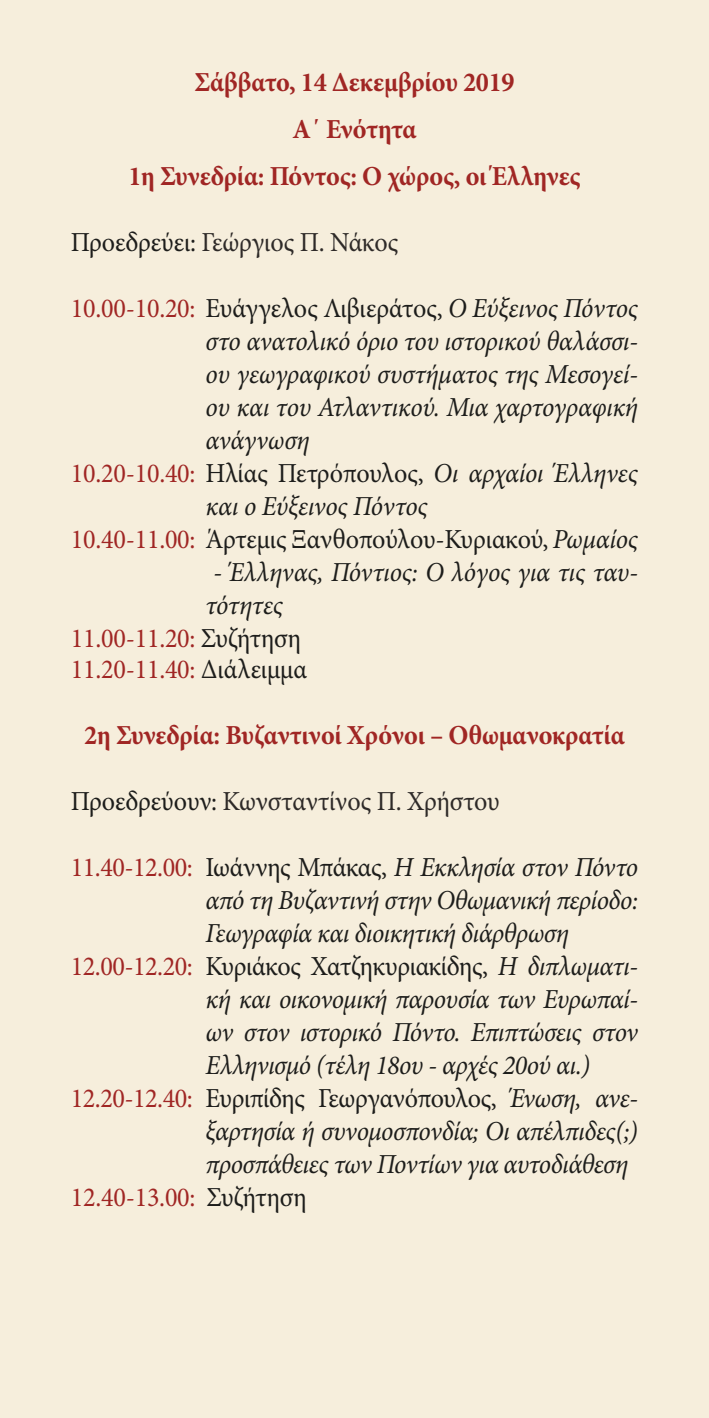
<style>
.page{position:relative;width:709px;height:1418px;background:#fff}
.page>*{position:absolute;margin:0;border:0;box-sizing:border-box;transform-origin:0 0}
.t1{font:italic 27.5px "Minion Pro";letter-spacing:-.02em;color:#1d1d1b;scale:.95 1}
.t2{font:27.5px "Minion Pro";letter-spacing:-.015em;color:#1d1d1b;scale:.95 1}
.t3{font:700 27.5px/47.2px "Minion Pro";letter-spacing:-.01em;color:#a02624;text-align:center;scale:.95 1}
.t4{font:27.5px "Minion Pro";letter-spacing:-.01em;color:#a02624;scale:.95 1}
.t5{font:27.5px "Minion Pro";letter-spacing:-.01em;color:#2e2a28;scale:.95 1}
.s1{color:#1d1d1b}
.s2{color:#a02624}
.s3{font-style:italic}
.s4{font-style:normal;color:#a02624}
.s5{font-style:normal}
</style>
<div class="page">
<div style="left:0;top:0;width:709px;height:1417px;background:#f6eedc"></div>
<p class="t3" style="left:128px;top:58px;width:477px">Σάββατο, 14 Δεκεμβρίου 2019<br>Α΄ Ενότητα<br>1η Συνεδρία: Πόντος: Ο χώρος, οι Έλληνες</p>
<p class="t5" style="left:71px;top:224px;width:346px"><span class="s1">Προεδρεύει:</span> Γεώργιος Π. Νάκος</p>
<p class="t2" style="left:71px;top:290px;width:598px"><span class="s2">10.00-10.20:</span> Ευάγγελος Λιβιεράτος, <span class="s3">Ο Εύξεινος Πόντος</span></p>
<p class="t1" style="left:206px;top:323px;width:457px">στο ανατολικό όριο του ιστορικού θαλάσσι-</p>
<p class="t1" style="left:206px;top:356px;width:457px">ου γεωγραφικού συστήματος της Μεσογεί-</p>
<p class="t1" style="left:206px;top:389px;width:457px">ου και του Ατλαντικού. Μια χαρτογραφική</p>
<p class="t1" style="left:206px;top:422px;width:111px">ανάγνωση</p>
<p class="t2" style="left:71px;top:455px;width:598px"><span class="s2">10.20-10.40:</span> Ηλίας Πετρόπουλος, <span class="s3">Οι αρχαίοι Έλληνες</span></p>
<p class="t1" style="left:206px;top:488px;width:235px">και ο Εύξεινος Πόντος</p>
<p class="t2" style="left:71px;top:521px;width:598px"><span class="s2">10.40-11.00:</span> Άρτεμις Ξανθοπούλου-Κυριακού, <span class="s3">Ρωμαίος</span></p>
<p class="t1" style="left:213px;top:554px;width:448px">- Έλληνας, Πόντιος: Ο λόγος για τις ταυ-</p>
<p class="t1" style="left:206px;top:587px;width:83px">τότητες</p>
<p class="t4" style="left:71px;top:620px;width:244px">11.00-11.20: <span class="s1">Συζήτηση</span></p>
<p class="t4" style="left:71px;top:650px;width:250px">11.20-11.40: <span class="s1">Διάλειμμα</span></p>
<p class="t3" style="left:84px;top:711px;width:570px">2η Συνεδρία: Βυζαντινοί Χρόνοι – Οθωμανοκρατία</p>
<p class="t5" style="left:71px;top:782px;width:453px"><span class="s1">Προεδρεύουν:</span> Κωνσταντίνος Π. Χρήστου</p>
<p class="t1" style="left:71px;top:848px;width:598px"><span class="s4">11.40-12.00:</span> <span class="s5">Ιωάννης Μπάκας,</span> Η Εκκλησία στον Πόντο</p>
<p class="t1" style="left:206px;top:881px;width:457px">από τη Βυζαντινή στην Οθωμανική περίοδο:</p>
<p class="t1" style="left:206px;top:914px;width:384px">Γεωγραφία και διοικητική διάρθρωση</p>
<p class="t2" style="left:71px;top:947px;width:598px"><span class="s2">12.00-12.20:</span> Κυριάκος Χατζηκυριακίδης, <span class="s3">Η διπλωματι-</span></p>
<p class="t1" style="left:206px;top:980px;width:457px">κή και οικονομική παρουσία των Ευρωπαί-</p>
<p class="t1" style="left:206px;top:1013px;width:456px">ων στον ιστορικό Πόντο. Επιπτώσεις στον</p>
<p class="t1" style="left:206px;top:1046px;width:406px">Ελληνισμό (τέλη 18ου - αρχές 20ού αι.)</p>
<p class="t2" style="left:71px;top:1079px;width:598px"><span class="s2">12.20-12.40:</span> Ευριπίδης Γεωργανόπουλος, <span class="s3">Ένωση, ανε-</span></p>
<p class="t1" style="left:205px;top:1112px;width:456px">ξαρτησία ή συνομοσπονδία; Οι απέλπιδες(;)</p>
<p class="t1" style="left:205px;top:1145px;width:447px">προσπάθειες των Ποντίων για αυτοδιάθεση</p>
<p class="t4" style="left:71px;top:1178px;width:250px">12.40-13.00: <span class="s1">Συζήτηση</span></p>
</div>
